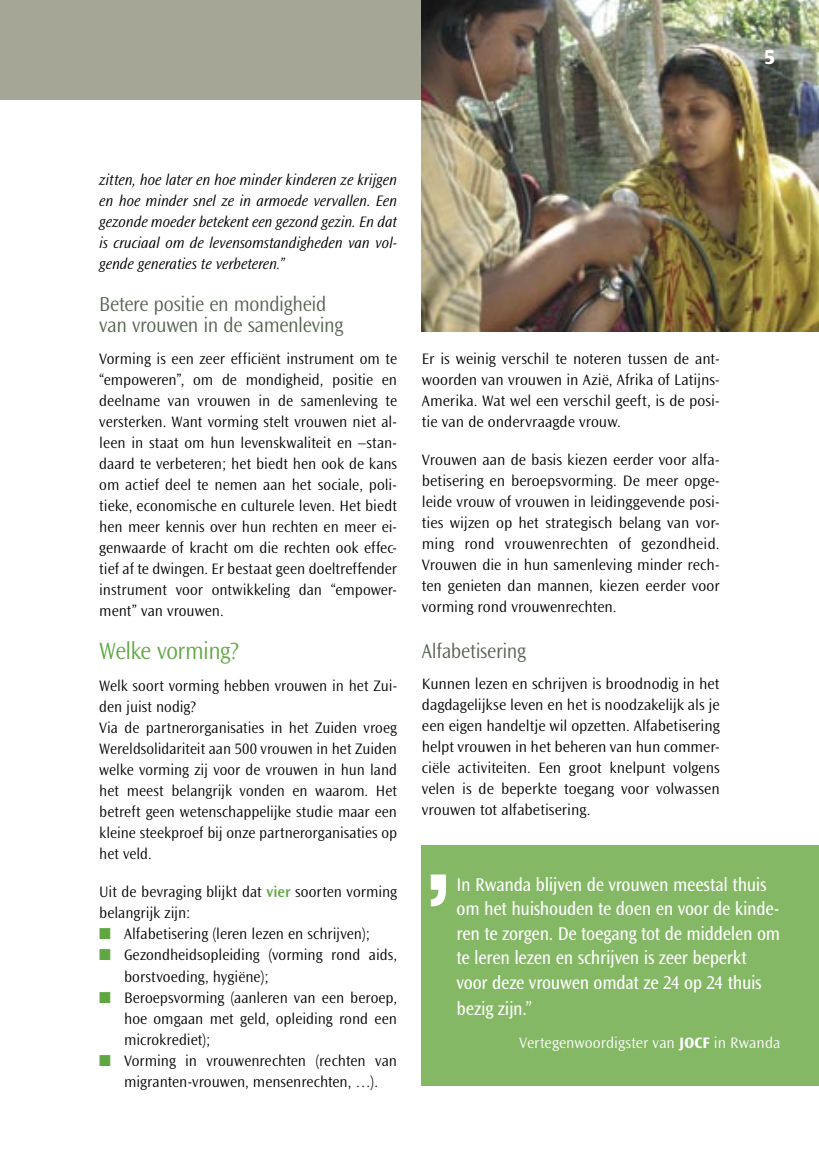
<style>
.page{position:relative;width:819px;height:1166px;background:#fff}
.page>*{position:absolute;margin:0;border:0;box-sizing:border-box;transform-origin:0 0}
.t1{font:700 93.1px "Rockwell Std";color:#fff}
.t2{font:300 24.5px "Ocean Sans Std";letter-spacing:-.025em;color:#60a742;scale:.95 1}
.t3{font:300 21px/21px "Ocean Sans Std";letter-spacing:-.02em;color:#54624f;scale:.95 1}
.t4{font:800 21px "Ocean Sans Std";color:#fff}
.t5{font:19.25px/24.5px "Ocean Sans Std";letter-spacing:-.015em;color:#fff;scale:.92 1}
.t6{font:300 15.75px/21px "Ocean Sans Std";color:#000;text-align:justify}
.t7{font:italic 300 15.75px/21px "Ocean Sans Std";letter-spacing:-.005em;color:#000;text-align:justify}
.t8{font:300 15.75px "Ocean Sans Std";color:#fff}
.s1{font-weight:600;color:#60a742}
.s2{color:#60a742}
.s3{font-weight:700}
</style>
<div class="page">
<div style="left:0;top:0;width:819px;height:99px;background:#a6a696"></div>
<img style="left:422px;top:0;width:397px;height:331px">
<div style="left:422px;top:845px;width:397px;height:240px;background:#84b865"></div>
<h3 class="t4" style="left:763px;top:45px;width:13px">5</h3>
<p class="t7" style="left:99px;top:170px;width:299px">zitten, hoe later en hoe minder kinderen ze krijgen en hoe minder snel ze in armoede vervallen. Een gezonde moeder betekent een gezond gezin. En dat is cruciaal om de levensomstandigheden van vol&shy;gende generaties te verbeteren.”</p>
<h3 class="t3" style="left:99px;top:294px;width:258px">Betere positie en mondigheid van vrouwen in de samenleving</h3>
<p class="t6" style="left:99px;top:348px;width:299px">Vorming is een zeer efficiënt instrument om te “empoweren”, om de mondigheid, positie en deelname van vrouwen in de samenleving te versterken. Want vorming stelt vrouwen niet al&shy;leen in staat om hun levenskwaliteit en –stan&shy;daard te verbeteren; het biedt hen ook de kans om actief deel te nemen aan het sociale, poli&shy;tieke, economische en culturele leven. Het biedt hen meer kennis over hun rechten en meer ei&shy;genwaarde of kracht om die rechten ook effec&shy;tief af te dwingen. Er bestaat geen doeltreffender instrument voor ontwikkeling dan “empower&shy;ment” van vrouwen.</p>
<h2 class="t2" style="left:99px;top:638px;width:148px">Welke vorming?</h2>
<p class="t6" style="left:99px;top:675px;width:299px;text-align:left">Welk soort vorming hebben vrouwen in het Zui&shy;den juist nodig?<br>Via de partnerorganisaties in het Zuiden vroeg Wereldsolidariteit aan 500 vrouwen in het Zuiden welke vorming zij voor de vrouwen in hun land het meest belangrijk vonden en waarom. Het betreft geen wetenschappelijke studie maar een kleine steekproef bij onze partnerorganisaties op het veld.</p>
<p class="t6" style="left:99px;top:882px;width:299px">Uit de bevraging blijkt dat <span class="s1">vier</span> soorten vorming belangrijk zijn:</p>
<p class="t6" style="left:99px;top:924px;width:272px"><span class="s2">■</span> Alfabetisering (leren lezen en schrijven);</p>
<p class="t6" style="left:124px;top:945px;width:274px;text-indent:-25px"><span class="s2">■</span> Gezondheidsopleiding (vorming rond aids, borstvoeding, hygiëne);</p>
<p class="t6" style="left:124px;top:987px;width:274px;text-indent:-25px"><span class="s2">■</span> Beroepsvorming (aanleren van een beroep, hoe omgaan met geld, opleiding rond een microkrediet);</p>
<p class="t6" style="left:99px;top:1050px;width:299px;text-align:center"><span class="s2">■</span> Vorming in vrouwenrechten (rechten van migranten-vrouwen, mensenrechten, …).</p>
<p class="t6" style="left:422px;top:348px;width:299px">Er is weinig verschil te noteren tussen de ant&shy;woorden van vrouwen in Azië, Afrika of Latijns-Amerika. Wat wel een verschil geeft, is de posi&shy;tie van de ondervraagde vrouw.</p>
<p class="t6" style="left:422px;top:450px;width:299px">Vrouwen aan de basis kiezen eerder voor alfa&shy;betisering en beroepsvorming. De meer opge&shy;leide vrouw of vrouwen in leidinggevende posi&shy;ties wijzen op het strategisch belang van vor&shy;ming rond vrouwenrechten of gezondheid.<br>Vrouwen die in hun samenleving minder rech&shy;ten genieten dan mannen, kiezen eerder voor vorming rond vrouwenrechten.</p>
<h3 class="t3" style="left:422px;top:640px;width:111px">Alfabetisering</h3>
<p class="t6" style="left:422px;top:674px;width:299px">Kunnen lezen en schrijven is broodnodig in het dagdagelijkse leven en het is noodzakelijk als je een eigen handeltje wil opzetten. Alfabetisering helpt vrouwen in het beheren van hun commer&shy;ciële activiteiten. Een groot knelpunt volgens velen is de beperkte toegang voor volwassen vrouwen tot alfabetisering.</p>
<h1 class="t1" style="left:422px;top:851px;width:34px">’</h1>
<p class="t5" style="left:456px;top:872px;width:353px">In Rwanda blijven de vrouwen meestal thuis om het huishouden te doen en voor de kinde&shy;ren te zorgen. De toegang tot de middelen om te leren lezen en schrijven is zeer beperkt voor deze vrouwen omdat ze 24 op 24 thuis</p>
<p class="t5" style="left:456px;top:997px;width:84px">bezig zijn.”</p>
<p class="t8" style="left:519px;top:1034px;width:263px">Vertegenwoordigster van <span class="s3">JOCF</span> in Rwanda</p>
</div>
